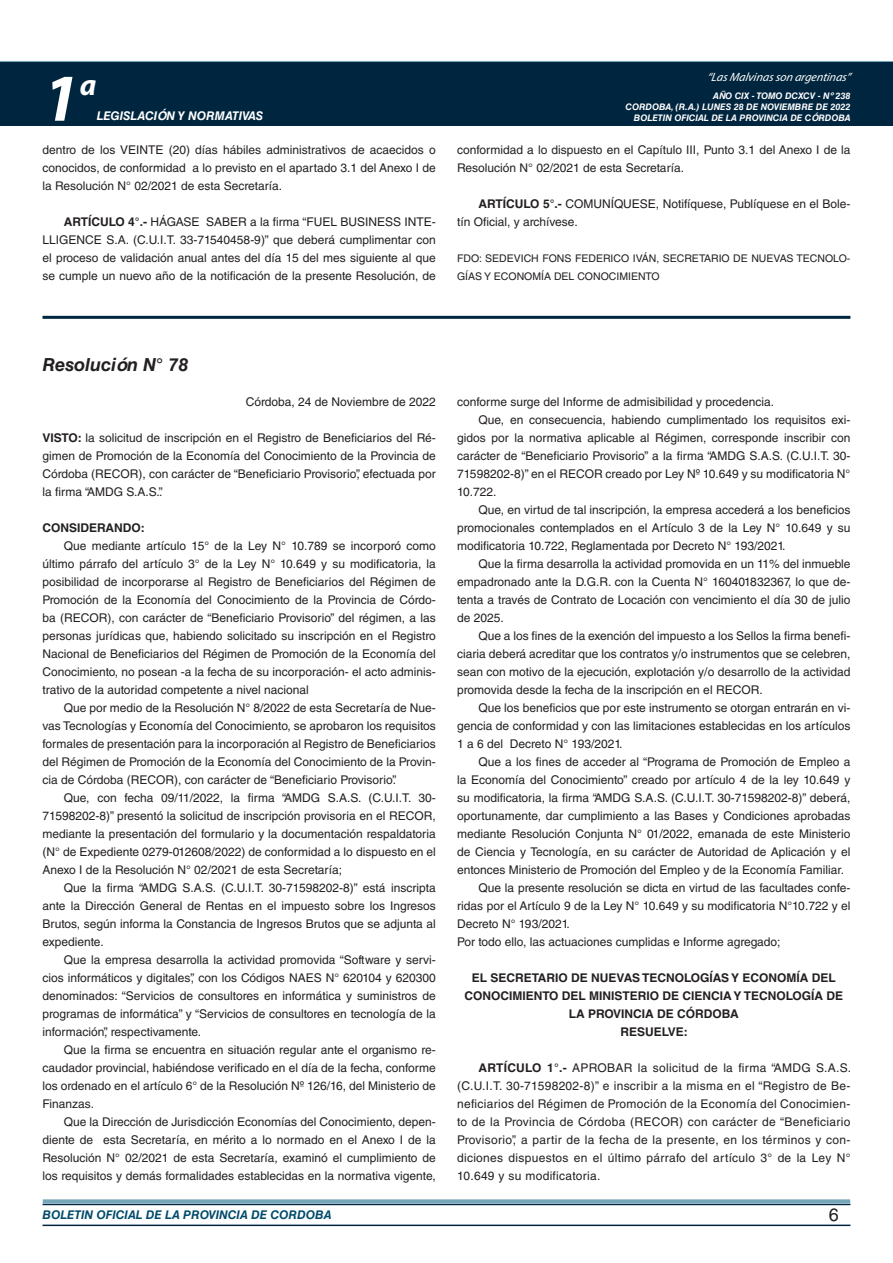
<style>
.page{position:relative;width:893px;height:1263px;background:#fff}
.page>*{position:absolute;margin:0;border:0;box-sizing:border-box;transform-origin:0 0}
.t1{font:italic 700 67.5px "Myriad Pro";color:#fff}
.t2{font:italic 700 30px "Myriad Pro";color:#fff}
.NOMBRE_DE_MINISTERIO{font:italic 700 18px "Helvetica LT Std";color:#231f20}
.t3{font:18px "Helvetica LT Std";color:#231f20}
.TEXTO_BASE{font:12px/18px "Helvetica LT Std";color:#231f20;text-align:justify}
.RESUELVE{font:700 12px/18px "Helvetica LT Std";color:#231f20;text-align:center}
.t4{font:italic 700 12px "Helvetica LT Std";color:#004b6c}
.FECHA{font:12px "Helvetica LT Std";color:#231f20}
.t5{font:italic 12px "Myriad Pro";color:#fff}
.t6{font:italic 700 12px "Helvetica LT Std";color:#fff}
.TEXTO_BASE-2{font:700 12px "Helvetica LT Std";color:#231f20}
.FIRMA{font:10.5px/18px "Helvetica LT Std";color:#231f20}
.t7{font:italic 700 9px/10.8px "Helvetica LT Std";color:#fff;text-align:right}
.s1{font-weight:700}
</style>
<div class="page">
<div style="left:0;top:61px;width:893px;height:6px;background:#73a5b8"></div>
<div style="left:0;top:62px;width:893px;height:64px;background:#00263f"></div>
<hr style="left:43px;top:1224px;width:807px;height:2px;background:#00263f">
<div style="left:42px;top:1198px;width:809px;height:8px;background:#fff;opacity:.75"></div>
<hr style="left:43px;top:316px;width:807px;height:3px;background:#00263f">
<h1 class="t1" style="left:43px;top:54px;width:38px">1</h1>
<h2 class="t2" style="left:80px;top:66px;width:18px">a</h2>
<p class="t6" style="left:97px;top:109px;width:168px">LEGISLACIÓN Y NORMATIVAS</p>
<p class="TEXTO_BASE" style="left:43px;top:141px;width:395px">dentro de los VEINTE (20) días hábiles administrativos de acaecidos o conocidos, de conformidad a lo previsto en el apartado 3.1 del Anexo I de la Resolución N° 02/2021 de esta Secretaría.</p>
<p class="TEXTO_BASE" style="left:43px;top:213px;width:395px;text-indent:21px"><span class="s1">ARTÍCULO 4°.-</span> HÁGASE SABER a la firma “FUEL BUSINESS INTE-LLIGENCE S.A. (C.U.I.T. 33-71540458-9)” que deberá cumplimentar con el proceso de validación anual antes del día 15 del mes siguiente al que se cumple un nuevo año de la notificación de la presente Resolución, de</p>
<p class="t5" style="left:707px;top:70px;width:145px">“LasMalvinasson argentinas”</p>
<p class="t7" style="left:626px;top:91px;width:226px">AÑO CIX - TOMO DCXCV - Nº 238<br>CORDOBA, (R.A.) LUNES 28 DE NOVIEMBRE DE 2022<br>BOLETIN OFICIAL DE LA PROVINCIA DE CÓRDOBA</p>
<p class="TEXTO_BASE" style="left:457px;top:141px;width:395px">conformidad a lo dispuesto en el Capítulo III, Punto 3.1 del Anexo I de la<br>Resolución N° 02/2021 de esta Secretaría.</p>
<p class="TEXTO_BASE" style="left:457px;top:195px;width:395px;text-indent:21px"><span class="s1">ARTÍCULO 5°.-</span> COMUNÍQUESE, Notifíquese, Publíquese en el Bole&shy;tín Oficial, y archívese.</p>
<p class="FIRMA" style="left:457px;top:249px;width:395px">FDO: SEDEVICH FONS FEDERICO IVÁN, SECRETARIO DE NUEVAS TECNOLO-<br>GÍAS Y ECONOMÍA DEL CONOCIMIENTO</p>
<p class="NOMBRE_DE_MINISTERIO" style="left:43px;top:354px;width:147px">Resolución N° 78</p>
<p class="FECHA" style="left:246px;top:395px;width:191px">Córdoba, 24 de Noviembre de 2022</p>
<p class="TEXTO_BASE" style="left:43px;top:429px;width:395px"><span class="s1">VISTO:</span> la solicitud de inscripción en el Registro de Beneficiarios del Ré&shy;gimen de Promoción de la Economía del Conocimiento de la Provincia de Córdoba (RECOR), con carácter de “Beneficiario Provisorio”, efectuada por la firma “AMDG S.A.S.”.</p>
<p class="TEXTO_BASE-2" style="left:43px;top:520px;width:104px">CONSIDERANDO:</p>
<p class="TEXTO_BASE" style="left:43px;top:537px;width:395px;text-indent:21px">Que mediante artículo 15° de la Ley N° 10.789 se incorporó como último párrafo del artículo 3° de la Ley N° 10.649 y su modificatoria, la posibilidad de incorporarse al Registro de Beneficiarios del Régimen de Promoción de la Economía del Conocimiento de la Provincia de Córdo&shy;ba (RECOR), con carácter de “Beneficiario Provisorio” del régimen, a las personas jurídicas que, habiendo solicitado su inscripción en el Registro Nacional de Beneficiarios del Régimen de Promoción de la Economía del Conocimiento, no posean -a la fecha de su incorporación- el acto adminis&shy;trativo de la autoridad competente a nivel nacional</p>
<p class="TEXTO_BASE" style="left:43px;top:699px;width:395px;text-indent:21px">Que por medio de la Resolución N° 8/2022 de esta Secretaría de Nue&shy;vas Tecnologías y Economía del Conocimiento, se aprobaron los requisitos formales de presentación para la incorporación al Registro de Beneficiarios del Régimen de Promoción de la Economía del Conocimiento de la Provin&shy;cia de Córdoba (RECOR), con carácter de “Beneficiario Provisorio”.</p>
<p class="TEXTO_BASE" style="left:43px;top:789px;width:395px;text-indent:21px">Que, con fecha 09/11/2022, la firma “AMDG S.A.S. (C.U.I.T. 30- 71598202-8)” presentó la solicitud de inscripción provisoria en el RECOR, mediante la presentación del formulario y la documentación respaldatoria (N° de Expediente 0279-012608/2022) de conformidad a lo dispuesto en el Anexo I de la Resolución N° 02/2021 de esta Secretaría;</p>
<p class="TEXTO_BASE" style="left:43px;top:879px;width:395px;text-indent:21px">Que la firma “AMDG S.A.S. (C.U.I.T. 30-71598202-8)” está inscripta ante la Dirección General de Rentas en el impuesto sobre los Ingresos Brutos, según informa la Constancia de Ingresos Brutos que se adjunta al expediente.</p>
<p class="TEXTO_BASE" style="left:43px;top:951px;width:395px;text-indent:21px">Que la empresa desarrolla la actividad promovida “Software y servi&shy;cios informáticos y digitales”, con los Códigos NAES N° 620104 y 620300 denominados: “Servicios de consultores en informática y suministros de programas de informática” y “Servicios de consultores en tecnología de la información”, respectivamente.</p>
<p class="TEXTO_BASE" style="left:43px;top:1041px;width:395px;text-indent:21px">Que la firma se encuentra en situación regular ante el organismo re&shy;caudador provincial, habiéndose verificado en el día de la fecha, conforme los ordenado en el artículo 6° de la Resolución Nº 126/16, del Ministerio de Finanzas.</p>
<p class="TEXTO_BASE" style="left:43px;top:1113px;width:395px;text-indent:21px">Que la Dirección de Jurisdicción Economías del Conocimiento, depen&shy;diente de esta Secretaría, en mérito a lo normado en el Anexo I de la Resolución N° 02/2021 de esta Secretaría, examinó el cumplimiento de los requisitos y demás formalidades establecidas en la normativa vigente,</p>
<p class="TEXTO_BASE" style="left:457px;top:393px;width:318px">conforme surge del Informe de admisibilidad y procedencia.</p>
<p class="TEXTO_BASE" style="left:457px;top:411px;width:395px;text-indent:21px">Que, en consecuencia, habiendo cumplimentado los requisitos exi&shy;gidos por la normativa aplicable al Régimen, corresponde inscribir con carácter de “Beneficiario Provisorio” a la firma “AMDG S.A.S. (C.U.I.T. 30- 71598202-8)” en el RECOR creado por Ley Nº 10.649 y su modificatoria N° 10.722.</p>
<p class="TEXTO_BASE" style="left:457px;top:501px;width:395px;text-indent:21px">Que, en virtud de tal inscripción, la empresa accederá a los beneficios promocionales contemplados en el Artículo 3 de la Ley N° 10.649 y su modificatoria 10.722, Reglamentada por Decreto N° 193/2021.</p>
<p class="TEXTO_BASE" style="left:457px;top:555px;width:395px;text-indent:21px">Que la firma desarrolla la actividad promovida en un 11% del inmueble empadronado ante la D.G.R. con la Cuenta N° 160401832367, lo que de&shy;tenta a través de Contrato de Locación con vencimiento el día 30 de julio de 2025.</p>
<p class="TEXTO_BASE" style="left:457px;top:627px;width:395px;text-indent:21px">Que a los fines de la exención del impuesto a los Sellos la firma benefi&shy;ciaria deberá acreditar que los contratos y/o instrumentos que se celebren, sean con motivo de la ejecución, explotación y/o desarrollo de la actividad promovida desde la fecha de la inscripción en el RECOR.</p>
<p class="TEXTO_BASE" style="left:457px;top:699px;width:395px;text-indent:21px">Que los beneficios que por este instrumento se otorgan entrarán en vi&shy;gencia de conformidad y con las limitaciones establecidas en los artículos 1 a 6 del Decreto N° 193/2021.</p>
<p class="TEXTO_BASE" style="left:457px;top:753px;width:395px;text-indent:21px">Que a los fines de acceder al “Programa de Promoción de Empleo a la Economía del Conocimiento” creado por artículo 4 de la ley 10.649 y su modificatoria, la firma “AMDG S.A.S. (C.U.I.T. 30-71598202-8)” deberá, oportunamente, dar cumplimiento a las Bases y Condiciones aprobadas mediante Resolución Conjunta N° 01/2022, emanada de este Ministerio de Ciencia y Tecnología, en su carácter de Autoridad de Aplicación y el entonces Ministerio de Promoción del Empleo y de la Economía Familiar.</p>
<p class="TEXTO_BASE" style="left:457px;top:879px;width:395px;text-indent:21px">Que la presente resolución se dicta en virtud de las facultades confe&shy;ridas por el Artículo 9 de la Ley N° 10.649 y su modificatoria N°10.722 y el Decreto N° 193/2021.</p>
<p class="TEXTO_BASE" style="left:457px;top:933px;width:325px">Por todo ello, las actuaciones cumplidas e Informe agregado;</p>
<p class="RESUELVE" style="left:464px;top:968px;width:380px">EL SECRETARIO DE NUEVAS TECNOLOGÍAS Y ECONOMÍA DEL<br>CONOCIMIENTO DEL MINISTERIO DE CIENCIA Y TECNOLOGÍA DE<br>LA PROVINCIA DE CÓRDOBA</p>
<p class="RESUELVE" style="left:620px;top:1022px;width:69px">RESUELVE:</p>
<p class="TEXTO_BASE" style="left:457px;top:1059px;width:396px;text-indent:21px"><span class="s1">ARTÍCULO 1°.-</span> APROBAR la solicitud de la firma “AMDG S.A.S. (C.U.I.T. 30-71598202-8)” e inscribir a la misma en el “Registro de Be&shy;neficiarios del Régimen de Promoción de la Economía del Conocimien&shy;to de la Provincia de Córdoba (RECOR) con carácter de “Beneficiario Provisorio”, a partir de la fecha de la presente, en los términos y con&shy;diciones dispuestos en el último párrafo del artículo 3° de la Ley N° 10.649 y su modificatoria.</p>
<p class="t4" style="left:43px;top:1208px;width:290px">BOLETIN OFICIAL DE LA PROVINCIA DE CORDOBA</p>
<h3 class="t3" style="left:829px;top:1204px;width:12px">6</h3>
</div>
